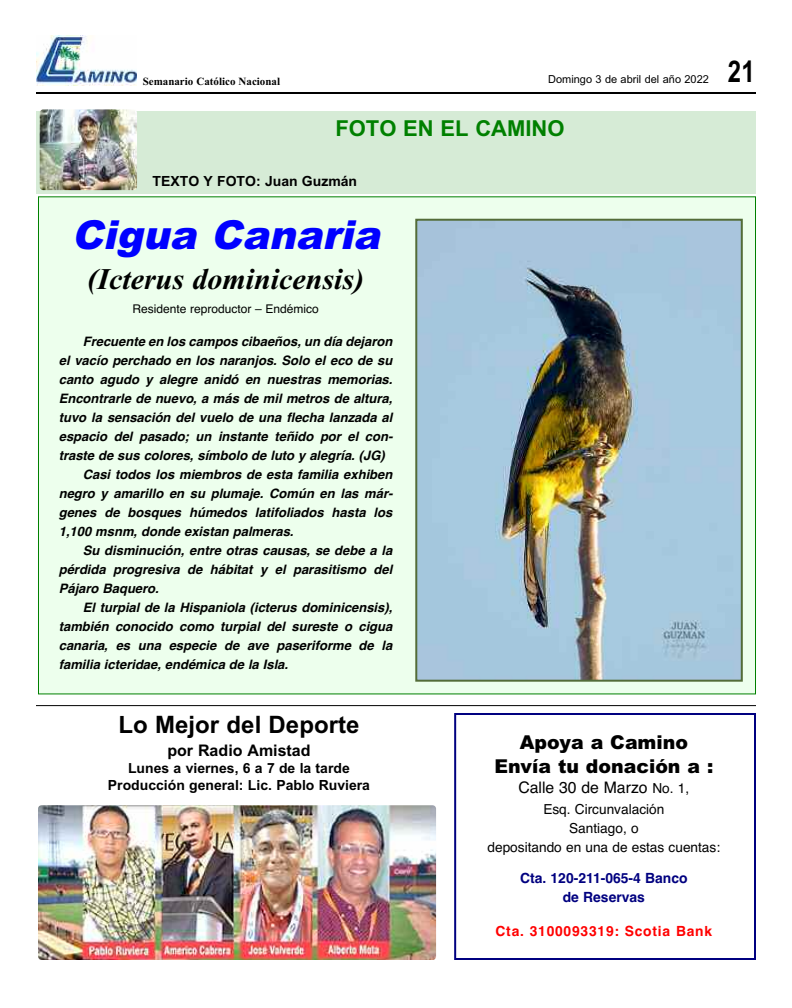
<style>
.page{position:relative;width:792px;height:1008px;background:#fff}
.page>*{position:absolute;margin:0;border:0;box-sizing:border-box;transform-origin:0 0}
.t1{font:italic 900 40px "Arial";color:#00f}
.t2{font:italic 700 30px "Times New Roman";color:#000}
.t3{font:700 30px "Arial";color:#000;scale:.8 1}
.t4{font:24px "Arial Bold MT OTF";color:#000}
.t5{font:22px "Arial Bold MT OTF";color:#008000}
.t6{font:900 19.1px/24.1px "Arial";color:#000;text-align:center}
.t7{font:16px "Arial Bold MT OTF";color:#000}
.t8{font:15.9px "Helvetica";color:#000}
.t9{font:700 14.1px/19px "Helvetica";color:#000080;text-align:center}
.t10{font:14px/16.8px "Arial Bold MT OTF";color:#000;text-align:center}
.t11{font:700 14px "Helvetica";letter-spacing:.055em;color:#f00}
.t12{font:13.8px/19.1px "Helvetica";color:#000;text-align:center}
.t13{font:italic 700 13px "Helvetica";color:#000}
.t14{font:12px "Helvetica";color:#000}
.t15{font:700 11px "Times New Roman";color:#000}
.t16{font:11px "Arial";color:#000}
.s1{font-size:13.8px}
</style>
<div class="page">
<hr style="left:36px;top:92px;width:720px;height:2px;background:#000">
<img style="left:37px;top:35px;width:100px;height:51px">
<div style="left:39px;top:197px;width:716px;height:496px;background:#edffed"></div>
<div style="left:36px;top:111px;width:720px;height:83px;background:#d6ebd6"></div>
<img style="left:40px;top:109px;width:97px;height:81px;border-radius:4px">
<img style="left:418px;top:222px;width:322px;height:457px">
<div style="left:415px;top:219px;width:328px;height:463px;border:2px solid #536c38"></div>
<div style="left:454px;top:713px;width:302px;height:247px;border:2px solid #000080"></div>
<img style="left:39px;top:805px;width:397px;height:155px;border-radius:4px">
<hr style="left:36px;top:705px;width:720px;height:1px;background:#000">
<p class="t15" style="left:143px;top:75px;width:139px">Semanario Católico Nacional</p>
<p class="t16" style="left:548px;top:73px;width:162px">Domingo 3 de abril del año 2022</p>
<h3 class="t5" style="left:335px;top:116px;width:231px">FOTO EN EL CAMINO</h3>
<p class="t10" style="left:153px;top:173px;width:206px">TEXTO Y FOTO: Juan Guzmán</p>
<h1 class="t1" style="left:72px;top:211px;width:321px">Cigua Canaria</h1>
<h2 class="t2" style="left:88px;top:261px;width:278px">(Icterus dominicensis)</h2>
<p class="t14" style="left:133px;top:302px;width:188px">Residente reproductor – Endémico</p>
<p class="t13" style="left:83px;top:333px;width:311px">Frecuente en los campos cibaeños, un día dejaron</p>
<p class="t13" style="left:59px;top:352px;width:335px">el vacío perchado en los naranjos. Solo el eco de su</p>
<p class="t13" style="left:59px;top:371px;width:335px">canto agudo y alegre anidó en nuestras memorias.</p>
<p class="t13" style="left:59px;top:390px;width:335px">Encontrarle de nuevo, a más de mil metros de altura,</p>
<p class="t13" style="left:59px;top:409px;width:335px">tuvo la sensación del vuelo de una flecha lanzada al</p>
<p class="t13" style="left:59px;top:428px;width:336px">espacio del pasado; un instante teñido por el con-</p>
<p class="t13" style="left:59px;top:447px;width:328px">traste de sus colores, símbolo de luto y alegría. (JG)</p>
<p class="t13" style="left:83px;top:466px;width:311px">Casi todos los miembros de esta familia exhiben</p>
<p class="t13" style="left:59px;top:485px;width:336px">negro y amarillo en su plumaje. Común en las már-</p>
<p class="t13" style="left:59px;top:504px;width:335px">genes de bosques húmedos latifoliados hasta los</p>
<p class="t13" style="left:59px;top:523px;width:236px">1,100 msnm, donde existan palmeras.</p>
<p class="t13" style="left:83px;top:542px;width:311px">Su disminución, entre otras causas, se debe a la</p>
<p class="t13" style="left:59px;top:561px;width:335px">pérdida progresiva de hábitat y el parasitismo del</p>
<p class="t13" style="left:59px;top:580px;width:102px">Pájaro Baquero.</p>
<p class="t13" style="left:83px;top:599px;width:311px">El turpial de la Hispaniola (icterus dominicensis),</p>
<p class="t13" style="left:59px;top:618px;width:335px">también conocido como turpial del sureste o cigua</p>
<p class="t13" style="left:59px;top:637px;width:335px">canaria, es una especie de ave paseriforme de la</p>
<p class="t13" style="left:59px;top:656px;width:231px">familia icteridae, endémica de la Isla.</p>
<h2 class="t3" style="left:728px;top:55px;width:35px">21</h2>
<h3 class="t4" style="left:119px;top:710px;width:242px">Lo Mejor del Deporte</h3>
<p class="t7" style="left:167px;top:741px;width:145px">por Radio Amistad</p>
<p class="t10" style="left:108px;top:760px;width:264px">Lunes a viernes, 6 a 7 de la tarde<br>Producción general: Lic. Pablo Ruviera</p>
<h3 class="t6" style="left:494px;top:730px;width:221px">Apoya a Camino<br>Envía tu donación a :</h3>
<p class="t8" style="left:518px;top:779px;width:172px">Calle 30 de Marzo <span class="s1">No. 1,</span></p>
<p class="t12" style="left:488px;top:799px;width:234px">Esq. Circunvalación<br>Santiago, o<br>depositando en una de estas cuentas:</p>
<p class="t9" style="left:520px;top:869px;width:169px">Cta. 120-211-065-4 Banco de Reservas</p>
<p class="t11" style="left:496px;top:923px;width:218px">Cta. 3100093319: Scotia Bank</p>
</div>
